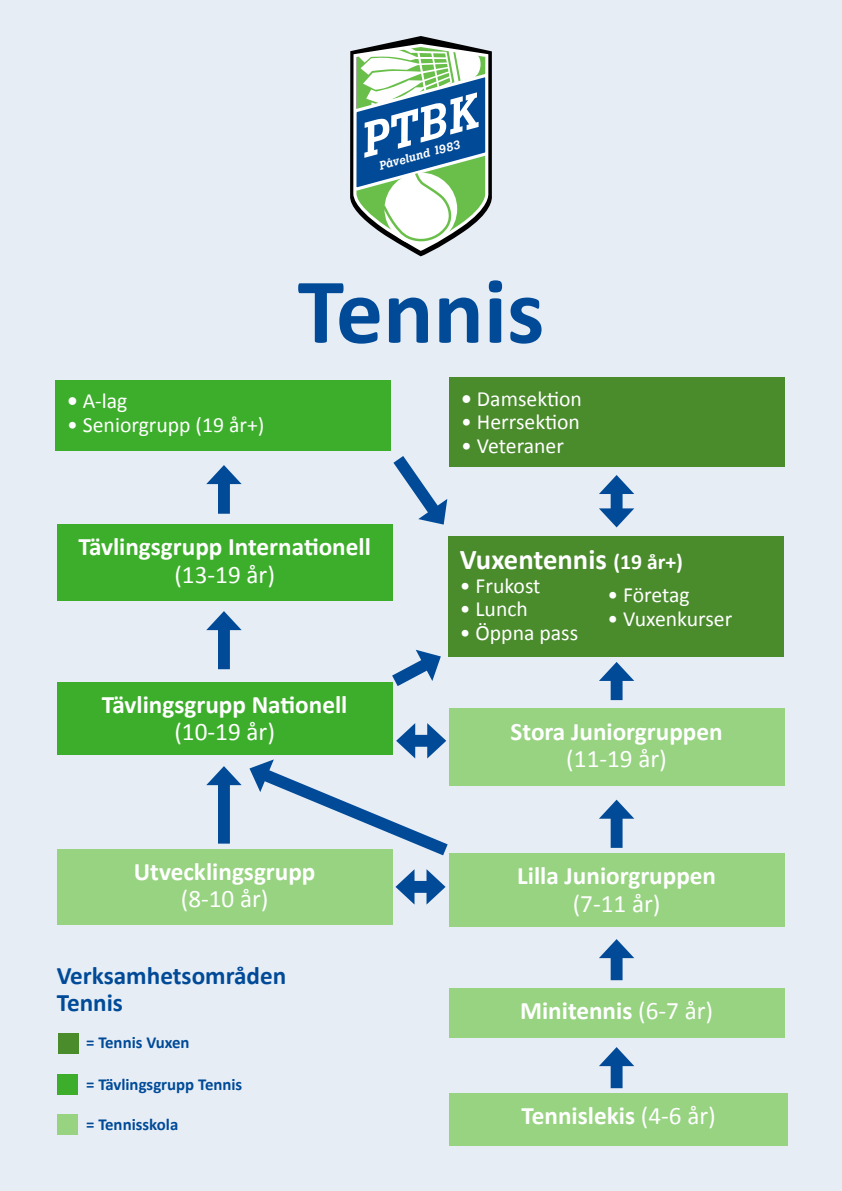
<style>
.page{position:relative;width:842px;height:1191px;background:#e6edf5}
.page>*{position:absolute;margin:0;border:0;box-sizing:border-box;transform-origin:0 0}
.t1{font:700 93.8px "Calibri";color:#004a98}
.t2{font:italic 500 47.8px "Boton";color:#fff}
.t3{font:700 28.7px "Calibri";color:#fff}
.t4{font:700 25.2px "Calibri";color:#fff}
.t5{font:25.2px "Calibri";color:#fff}
.t6{font:700 25.2px/27.2px "Calibri";color:#004a98}
.t7{font:21.7px "Calibri";color:#fff}
.t8{font:700 16.8px "Calibri";color:#004a98}
.t9{font:italic 500 11.8px "Boton";color:#fff}
.s1{font-weight:700}
.s2{font-size:21.7px}
.s3{font-weight:400}
</style>
<div class="page">
<svg style="left:350px;top:36px;width:142px;height:220px;background:#7ea4aa"></svg>
<div style="left:449px;top:1093px;width:339px;height:52px;background:#97d381"></div>
<div style="left:449px;top:988px;width:335px;height:49px;background:#97d381"></div>
<div style="left:57px;top:849px;width:336px;height:75px;background:#97d381"></div>
<div style="left:57px;top:682px;width:336px;height:72px;background:#3dae2b"></div>
<div style="left:57px;top:524px;width:336px;height:77px;background:#3dae2b"></div>
<div style="left:449px;top:709px;width:335px;height:77px;background:#97d381"></div>
<div style="left:449px;top:853px;width:335px;height:74px;background:#97d381"></div>
<div style="left:55px;top:380px;width:336px;height:71px;background:#3dae2b"></div>
<div style="left:448px;top:536px;width:336px;height:120px;background:#4a8b2c"></div>
<div style="left:449px;top:378px;width:336px;height:89px;background:#4a8b2c"></div>
<div style="left:611px;top:811px;width:11px;height:37px;background:#004a98"></div>
<svg style="left:599px;top:799px;width:35px;height:19px"></svg>
<div style="left:218px;top:623px;width:12px;height:46px;background:#004a98"></div>
<svg style="left:206px;top:611px;width:36px;height:19px"></svg>
<div style="left:218px;top:477px;width:12px;height:37px;background:#004a98"></div>
<svg style="left:206px;top:465px;width:36px;height:19px"></svg>
<svg style="left:392px;top:649px;width:49px;height:37px"></svg>
<div style="left:611px;top:673px;width:11px;height:27px;background:#004a98"></div>
<svg style="left:599px;top:662px;width:35px;height:19px"></svg>
<div style="left:611px;top:487px;width:11px;height:29px;background:#004a98"></div>
<svg style="left:599px;top:508px;width:35px;height:19px"></svg>
<svg style="left:599px;top:475px;width:35px;height:19px"></svg>
<div style="left:58px;top:1032px;width:20px;height:21px;background:#4a8b2c"></div>
<div style="left:58px;top:1074px;width:20px;height:20px;background:#3dae2b"></div>
<div style="left:58px;top:1114px;width:20px;height:20px;background:#97d381"></div>
<svg style="left:393px;top:456px;width:55px;height:69px"></svg>
<div style="left:611px;top:950px;width:11px;height:30px;background:#004a98"></div>
<svg style="left:599px;top:939px;width:35px;height:19px"></svg>
<div style="left:611px;top:1058px;width:11px;height:30px;background:#004a98"></div>
<svg style="left:599px;top:1047px;width:35px;height:19px"></svg>
<svg style="left:206px;top:723px;width:242px;height:181px"></svg>
<h2 class="t2" style="left:353px;top:115px;width:121px;rotate:-15deg">PTBK</h2>
<p class="t9" style="left:377px;top:159px;width:85px;rotate:-15deg">Påvelund 1983</p>
<p class="t7" style="left:67px;top:387px;width:62px"><span class="s1">•</span> A-lag</p>
<p class="t7" style="left:67px;top:411px;width:199px">• Seniorgrupp (19 år+)</p>
<h1 class="t1" style="left:298px;top:251px;width:248px">Tennis</h1>
<p class="t7" style="left:461px;top:385px;width:122px"><span class="s1">•</span> Damsektion</p>
<p class="t7" style="left:461px;top:408px;width:120px">• Herrsektion</p>
<p class="t7" style="left:461px;top:432px;width:104px">• Veteraner</p>
<p class="t4" style="left:78px;top:531px;width:294px">Tävlingsgrupp Internationell</p>
<p class="t5" style="left:174px;top:558px;width:102px">(13-19 år)</p>
<p class="t4" style="left:102px;top:688px;width:247px">Tävlingsgrupp Nationell</p>
<p class="t5" style="left:174px;top:715px;width:102px">(10-19 år)</p>
<p class="t4" style="left:134px;top:855px;width:183px">Utvecklingsgrupp</p>
<p class="t5" style="left:181px;top:883px;width:89px">(8-10 år)</p>
<p class="t6" style="left:57px;top:961px;width:231px">Verksamhetsområden<br>Tennis</p>
<p class="t8" style="left:86px;top:1031px;width:105px">= Tennis Vuxen</p>
<p class="t8" style="left:86px;top:1074px;width:158px">= Tävlingsgrupp Tennis</p>
<p class="t8" style="left:86px;top:1113px;width:94px">= Tennisskola</p>
<p class="t3" style="left:460px;top:541px;width:225px">Vuxentennis <span class="s2">(19 år+)</span></p>
<p class="t7" style="left:460px;top:572px;width:82px">• Frukost</p>
<p class="t7" style="left:460px;top:595px;width:70px">• Lunch</p>
<p class="t7" style="left:460px;top:619px;width:120px">• Öppna pass</p>
<p class="t7" style="left:607px;top:581px;width:84px">• Företag</p>
<p class="t7" style="left:607px;top:605px;width:126px">• Vuxenkurser</p>
<p class="t4" style="left:511px;top:715px;width:214px">Stora Juniorgruppen</p>
<p class="t5" style="left:566px;top:742px;width:102px">(11-19 år)</p>
<p class="t4" style="left:517px;top:860px;width:200px">Lilla Juniorgruppen</p>
<p class="t5" style="left:573px;top:887px;width:89px">(7-11 år)</p>
<p class="t4" style="left:520px;top:994px;width:195px">Minitennis <span class="s3">(6-7 år)</span></p>
<p class="t4" style="left:522px;top:1099px;width:196px">Tennislekis <span class="s3">(4-6 år)</span></p>
</div>
